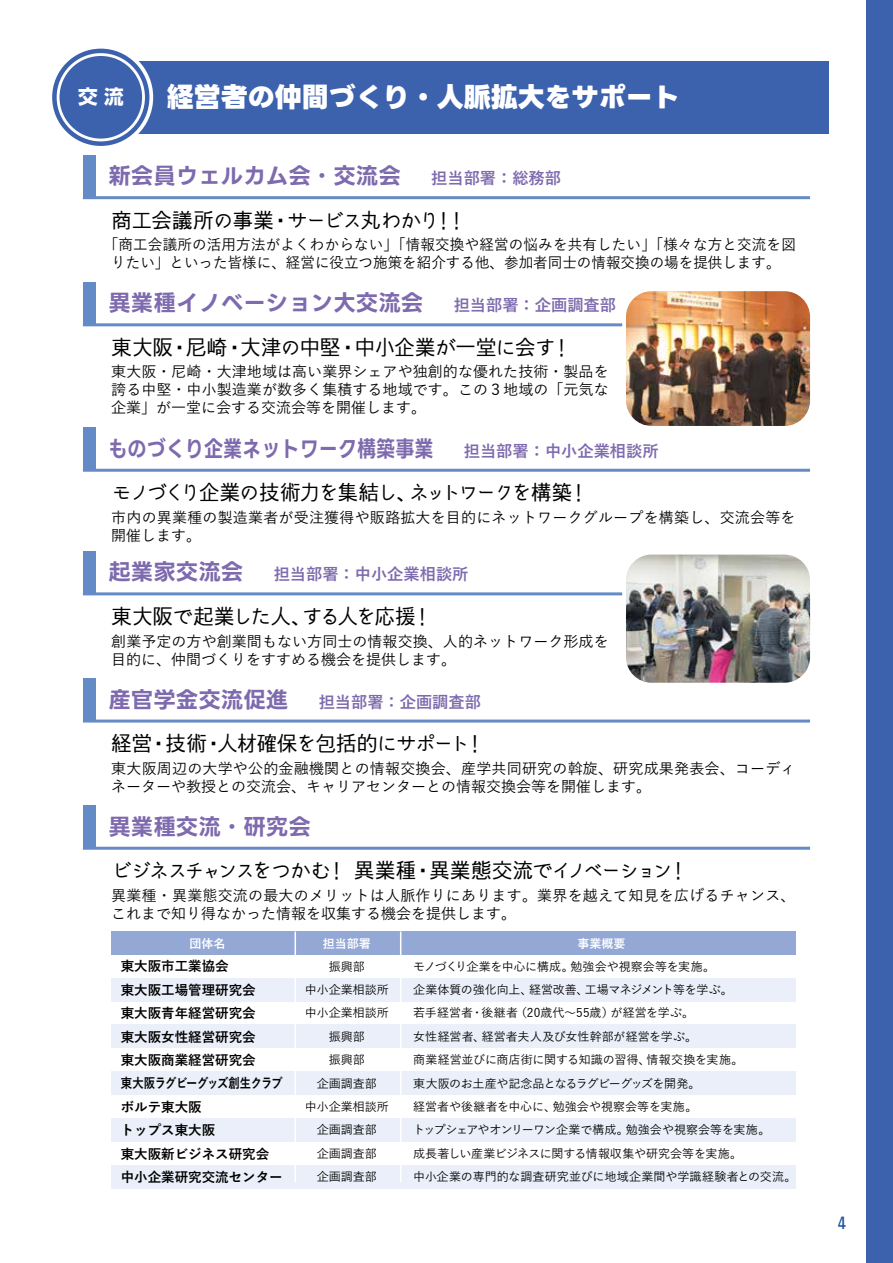
<style>
.page{position:relative;width:893px;height:1263px;background:#fff}
.page>*{position:absolute;margin:0;border:0;box-sizing:border-box;transform-origin:0 0}
.t1{font:800 27px "LINE Seed JP OTF";color:#fff}
.t2{font:700 22.5px "LINE Seed JP OTF";color:#7e6aae}
.t3{font:700 22.5px "LINE Seed JP OTF";color:#7e6aae;scale:.85 1}
.t4{font:21px "komorebi gothic P";letter-spacing:-.12em;color:#000}
.t5{font:21px "komorebi gothic P";letter-spacing:-.07em;color:#000}
.t6{font:21px "komorebi gothic P";letter-spacing:-.035em;color:#000}
.t7{font:700 19.5px "Shin Go Pro";color:#fff}
.t8{font:16.5px "Stratos Web";color:#1d50a2}
.t9{font:700 16.2px "Yu Gothic";color:#7e6aae}
.t10{font:500 15px/18px "Yu Gothic";letter-spacing:.005em;color:#000}
.t11{font:700 13.5px/23.4px "Yu Gothic";color:#000}
.t12{font:500 12px/23.4px "Yu Gothic";color:#000;text-align:center}
.t13{font:700 12px "Yu Gothic";color:#fff}
.s1{font-family:"Yu Gothic";font-size:16.2px}
.s2{font-family:"LINE Seed JP OTF";font-size:22.5px}
</style>
<div class="page">
<div style="left:866px;top:0;width:27px;height:1263px;background:#3d62ad"></div>
<hr style="left:83px;top:196px;width:727px;height:3px;background:#658bc7">
<div style="left:83px;top:155px;width:13px;height:43px;background:#658bc7"></div>
<hr style="left:83px;top:323px;width:727px;height:3px;background:#658bc7">
<div style="left:83px;top:282px;width:13px;height:43px;background:#658bc7"></div>
<hr style="left:83px;top:719px;width:727px;height:3px;background:#658bc7">
<div style="left:83px;top:678px;width:13px;height:43px;background:#658bc7"></div>
<hr style="left:83px;top:469px;width:727px;height:3px;background:#658bc7">
<div style="left:83px;top:428px;width:13px;height:42px;background:#658bc7"></div>
<hr style="left:83px;top:592px;width:727px;height:3px;background:#658bc7">
<div style="left:83px;top:551px;width:13px;height:43px;background:#658bc7"></div>
<div style="left:97px;top:61px;width:731px;height:72px;background:#3d62ad"></div>
<svg style="left:48px;top:45px;width:105px;height:105px"></svg>
<div style="left:52px;top:49px;width:97px;height:97px;border:4px solid #3d62ad;border-radius:50%"></div>
<div style="left:60px;top:56px;width:82px;height:83px;background:#3d62ad;border-radius:50%"></div>
<hr style="left:83px;top:847px;width:727px;height:3px;background:#658bc7">
<div style="left:83px;top:806px;width:13px;height:42px;background:#658bc7"></div>
<div style="left:111px;top:978px;width:685px;height:23px;background:#eaeff9"></div>
<div style="left:111px;top:1025px;width:685px;height:23px;background:#eaeff9"></div>
<div style="left:111px;top:1071px;width:685px;height:24px;background:#eaeff9"></div>
<div style="left:111px;top:1118px;width:685px;height:24px;background:#eaeff9"></div>
<div style="left:111px;top:1165px;width:685px;height:23px;background:#eaeff9"></div>
<div style="left:111px;top:931px;width:685px;height:23px;background:#94a8d6"></div>
<hr style="left:295px;top:931px;width:1px;height:251px;background:#fff">
<hr style="left:400px;top:931px;width:1px;height:251px;background:#fff">
<div style="left:622px;top:551px;width:192px;height:135px;border:8px solid #fff;border-radius:26px"></div>
<img style="left:626px;top:555px;width:184px;height:128px">
<div style="left:622px;top:287px;width:192px;height:136px;border:8px solid #fff;border-radius:26px"></div>
<img style="left:626px;top:291px;width:184px;height:135px">
<h3 class="t7" style="left:78px;top:81px;width:47px">交 流</h3>
<h1 class="t1" style="left:167px;top:82px;width:514px">経営者の仲間づくり・人脈拡大をサポート</h1>
<h2 class="t2" style="left:108px;top:163px;width:454px">新会員ウェルカム会・交流会 　<span class="s1">担当部署：総務部</span></h2>
<h3 class="t5" style="left:111px;top:209px;width:357px">商工会議所の事業・サービス丸わかり！！</h3>
<p class="t10" style="left:104px;top:234px;width:694px;text-align:center">「商工会議所の活用方法がよくわからない」「情報交換や経営の悩みを共有したい」「様々な方と交流を図りたい」といった皆様に、経営に役立つ施策を紹介する他、参加者同士の情報交換の場を提供します。</p>
<h2 class="t2" style="left:108px;top:290px;width:509px">異業種イノベーション大交流会 　<span class="s1">担当部署：企画調査部</span></h2>
<h3 class="t6" style="left:111px;top:336px;width:462px">東大阪・尼崎・大津の中堅・中小企業が一堂に会す！</h3>
<p class="t10" style="left:111px;top:361px;width:499px;text-align:justify">東大阪・尼崎・大津地域は高い業界シェアや独創的な優れた技術・製品を誇る中堅・中小製造業が数多く集積する地域です。この３地域の「元気な企業」が一堂に会する交流会等を開催します。</p>
<h2 class="t3" style="left:108px;top:436px;width:649px">ものづくり企業ネットワーク構築事業 　<span class="s1">担当部署：中小企業相談所</span></h2>
<h3 class="t4" style="left:111px;top:482px;width:479px">モノづくり企業の技術力を集結し、ネットワークを構築！</h3>
<p class="t10" style="left:111px;top:506px;width:686px">市内の異業種の製造業者が受注獲得や販路拡大を目的にネットワークグループを構築し、交流会等を開催します。</p>
<p class="t9" style="left:108px;top:565px;width:361px"><span class="s2">起業家交流会 　</span>担当部署：中小企業相談所</p>
<h3 class="t5" style="left:111px;top:605px;width:323px">東大阪で起業した人、する人を応援！</h3>
<p class="t10" style="left:111px;top:630px;width:499px">創業予定の方や創業間もない方同士の情報交換、人的ネットワーク形成を目的に、仲間づくりをすすめる機会を提供します。</p>
<p class="t9" style="left:108px;top:692px;width:374px"><span class="s2">産官学金交流促進 　</span>担当部署：企画調査部</p>
<h3 class="t5" style="left:111px;top:732px;width:376px">経営・技術・人材確保を包括的にサポート！</h3>
<p class="t10" style="left:111px;top:757px;width:686px">東大阪周辺の大学や公的金融機関との情報交換会、産学共同研究の斡旋、研究成果発表会、コーディネーターや教授との交流会、キャリアセンターとの情報交換会等を開催します。</p>
<h2 class="t2" style="left:108px;top:814px;width:204px">異業種交流・研究会</h2>
<h3 class="t4" style="left:111px;top:859px;width:579px">ビジネスチャンスをつかむ！ 異業種・異業態交流でイノベーション！</h3>
<p class="t10" style="left:111px;top:884px;width:686px">異業種・異業態交流の最大のメリットは人脈作りにあります。業界を越えて知見を広げるチャンス、これまで知り得なかった情報を収集する機会を提供します。</p>
<p class="t13" style="left:189px;top:937px;width:37px">団体名</p>
<p class="t13" style="left:577px;top:937px;width:49px">事業概要</p>
<p class="t11" style="left:121px;top:955px;width:164px">東大阪市工業協会<br>東大阪工場管理研究会<br>東大阪青年経営研究会<br>東大阪女性経営研究会<br>東大阪商業経営研究会<br>東大阪ラグビーグッズ創生クラブボルテ東大阪<br>トップス東大阪<br>東大阪新ビジネス研究会中小企業研究交流センター</p>
<p class="t12" style="left:305px;top:953px;width:86px">振興部<br>中小企業相談所中小企業相談所振興部<br>振興部<br>企画調査部<br>中小企業相談所企画調査部<br>企画調査部<br>企画調査部</p>
<p class="t12" style="left:413px;top:953px;width:385px;text-align:left">モノづくり企業を中心に構成。勉強会や視察会等を実施。<br>企業体質の強化向上、経営改善、工場マネジメント等を学ぶ。<br>若手経営者・後継者（20歳代～55歳）が経営を学ぶ。<br>女性経営者、経営者夫人及び女性幹部が経営を学ぶ。<br>商業経営並びに商店街に関する知識の習得、情報交換を実施。<br>東大阪のお土産や記念品となるラグビーグッズを開発。<br>経営者や後継者を中心に、勉強会や視察会等を実施。<br>トップシェアやオンリーワン企業で構成。勉強会や視察会等を実施。<br>成長著しい産業ビジネスに関する情報収集や研究会等を実施。<br>中小企業の専門的な調査研究並びに地域企業間や学識経験者との交流。</p>
<p class="t13" style="left:323px;top:937px;width:49px">担当部署</p>
<p class="t8" style="left:837px;top:1216px;width:11px">4</p>
</div>
